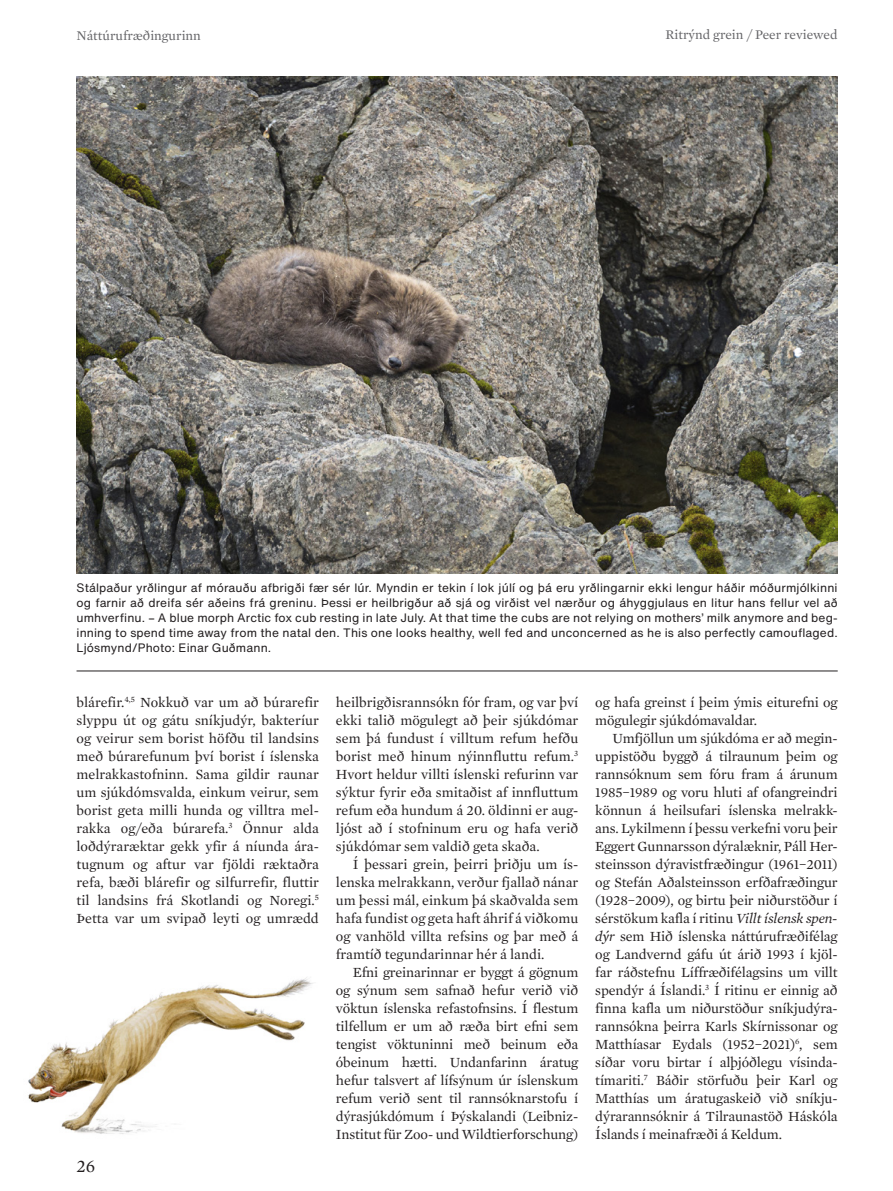
<style>
.page{position:relative;width:893px;height:1191px;background:#fff}
.page>*{position:absolute;margin:0;border:0;box-sizing:border-box;transform-origin:0 0}
.t1{font:18px "Mercury Text G1";color:#231f20}
.Meginmál_2023{font:14.25px/18px "Mercury Text G1";letter-spacing:-.01em;color:#231f20;text-align:justify}
.t2{font:13.5px "Mercury Text G1";color:#636366}
.Myndatexti_2023{font:12px/15px "Helvetica Now Text";letter-spacing:.01em;color:#231f20;text-align:justify}
.s1{font-style:italic}
</style>
<div class="page">
<img style="left:28px;top:977px;width:285px;height:157px">
<img style="left:77px;top:77px;width:761px;height:496px">
<hr style="left:77px;top:670px;width:761px;height:1px;background:#231f20">
<p class="t2" style="left:77px;top:28px;width:126px">Náttúrufræðingurinn</p>
<p class="t2" style="left:666px;top:27px;width:174px">Ritrýnd grein / Peer reviewed</p>
<p class="Myndatexti_2023" style="left:77px;top:580px;width:763px">Stálpaður yrðlingur af mórauðu afbrigði fær sér lúr. Myndin er tekin í lok júlí og þá eru yrðlingarnir ekki lengur háðir móðurmjólkinni og farnir að dreifa sér aðeins frá greninu. Þessi er heilbrigður að sjá og virðist vel nærður og áhyggjulaus en litur hans fellur vel að umhverfinu. – A blue morph Arctic fox cub resting in late July. At that time the cubs are not relying on mothers’ milk anymore and beg&shy;inning to spend time away from the natal den. This one looks healthy, well fed and unconcerned as he is also perfectly camouflaged.<br>Ljósmynd/Photo: Einar Guðmann.</p>
<p class="Meginmál_2023" style="left:77px;top:693px;width:244px">blárefir.<sup>4,5</sup> Nokkuð var um að búrarefir slyppu út og gátu sníkjudýr, bakteríur og veirur sem borist höfðu til landsins með búrarefunum því borist í íslenska melrakkastofninn. Sama gildir raunar um sjúkdómsvalda, einkum veirur, sem borist geta milli hunda og villtra mel&shy;rakka og/eða búrarefa.<sup>3</sup> Önnur alda loðdýraræktar gekk yfir á níunda ára&shy;tugnum og aftur var fjöldi ræktaðra refa, bæði blárefir og silfurrefir, fluttir til landsins frá Skotlandi og Noregi.<sup>5<br></sup>Þetta var um svipað leyti og umrædd</p>
<p class="Meginmál_2023" style="left:336px;top:693px;width:244px">heilbrigðisrannsókn fór fram, og var því ekki talið mögulegt að þeir sjúkdómar sem þá fundust í villtum refum hefðu borist með hinum nýinnfluttu refum.<sup>3<br></sup>Hvort heldur villti íslenski refurinn var sýktur fyrir eða smitaðist af innfluttum refum eða hundum á 20. öldinni er aug&shy;ljóst að í stofninum eru og hafa verið sjúkdómar sem valdið geta skaða.</p>
<p class="Meginmál_2023" style="left:336px;top:855px;width:244px;text-indent:17px">Í þessari grein, þeirri þriðju um ís&shy;lenska melrakkann, verður fjallað nánar um þessi mál, einkum þá skaðvalda sem hafa fundist og geta haft áhrif á viðkomu og vanhöld villta refsins og þar með á framtíð tegundarinnar hér á landi.</p>
<p class="Meginmál_2023" style="left:336px;top:963px;width:244px;text-indent:17px">Efni greinarinnar er byggt á gögnum og sýnum sem safnað hefur verið við vöktun íslenska refastofnsins. Í flestum tilfellum er um að ræða birt efni sem tengist vöktuninni með beinum eða óbeinum hætti. Undanfarinn áratug hefur talsvert af lífsýnum úr íslenskum refum verið sent til rannsóknarstofu í dýrasjúkdómum í Þýskalandi (Leibniz-Institut für Zoo- und Wildtierforschung)</p>
<p class="t1" style="left:77px;top:1155px;width:20px">26</p>
<p class="Meginmál_2023" style="left:595px;top:693px;width:244px">og hafa greinst í þeim ýmis eiturefni og mögulegir sjúkdómavaldar.</p>
<p class="Meginmál_2023" style="left:595px;top:729px;width:244px;text-indent:17px">Umfjöllun um sjúkdóma er að megin&shy;uppistöðu byggð á tilraunum þeim og rannsóknum sem fóru fram á árunum 1985−1989 og voru hluti af ofangreindri könnun á heilsufari íslenska melrakk&shy;ans. Lykilmenn í þessu verkefni voru þeir Eggert Gunnarsson dýralæknir, Páll Her&shy;steinsson dýravistfræðingur (1961−2011) og Stefán Aðalsteinsson erfðafræðingur (1928−2009), og birtu þeir niðurstöður í sérstökum kafla í ritinu <span class="s1">Villt íslensk spen&shy;dýr</span> sem Hið íslenska náttúrufræðifélag og Landvernd gáfu út árið 1993 í kjöl&shy;far ráðstefnu Líffræðifélagsins um villt spendýr á Íslandi.<sup>3</sup> Í ritinu er einnig að finna kafla um niðurstöður sníkjudýra&shy;rannsókna þeirra Karls Skírnissonar og Matthíasar Eydals (1952−2021)<sup>6</sup>, sem síðar voru birtar í alþjóðlegu vísinda&shy;tímariti.<sup>7</sup> Báðir störfuðu þeir Karl og Matthías um áratugaskeið við sníkju&shy;dýrarannsóknir á Tilraunastöð Háskóla Íslands í meinafræði á Keldum.</p>
</div>
